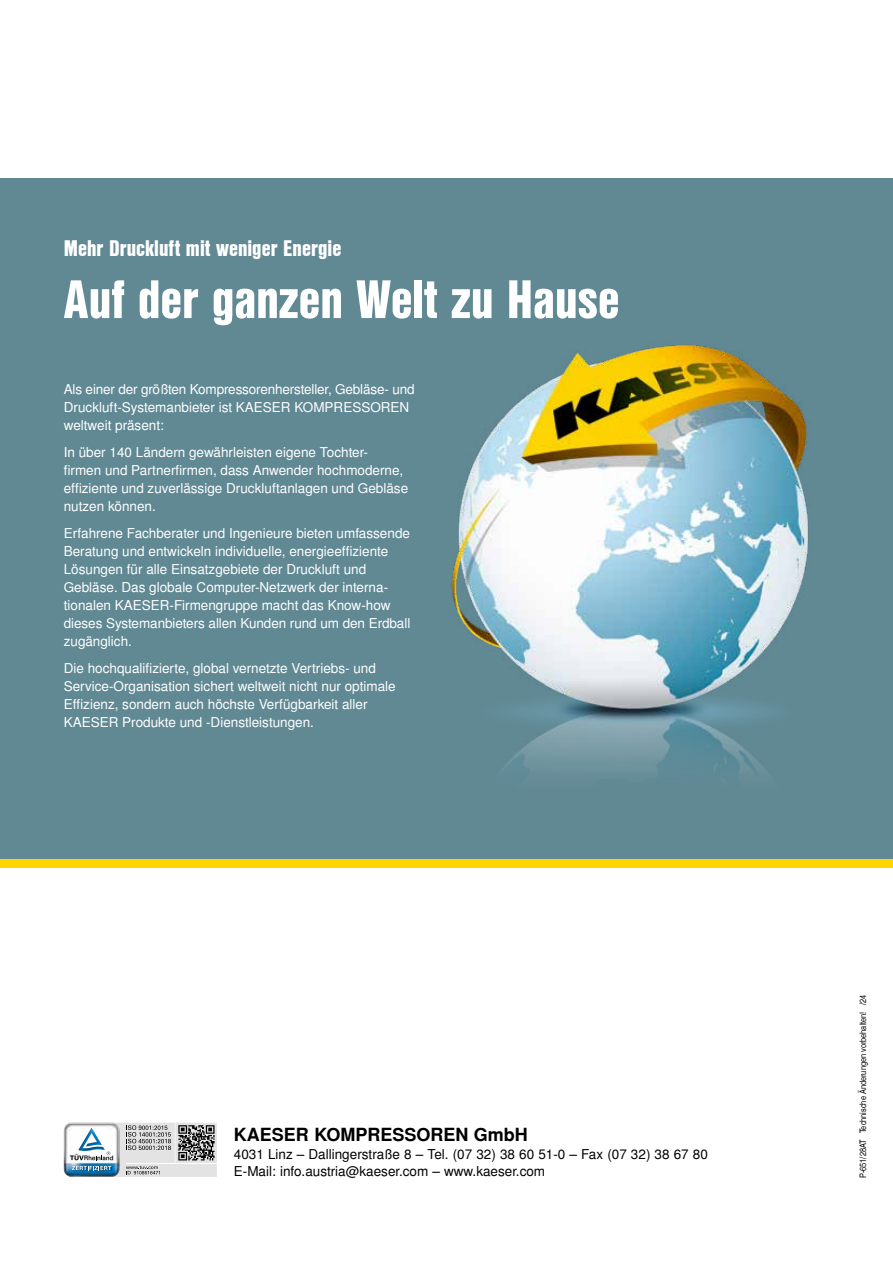
<style>
.page{position:relative;width:893px;height:1263px;background:#fff}
.page>*{position:absolute;margin:0;border:0;box-sizing:border-box;transform-origin:0 0}
.t1{font:52.5px "Nimbus San L Bla Con";color:#fff}
.t2{font:21.9px "Nimbus San L Bla Con";color:#fff}
.t3{font:700 18px "Nimbus San L";color:#000}
.t4{font:13.5px/18px "Nimbus San L";color:#fff}
.t5{font:13.5px/16.2px "Nimbus San L";color:#000}
.t6{font:9px "Nimbus San L Reg Con";color:#000}
</style>
<div class="page">
<div style="left:0;top:179px;width:893px;height:680px;background:#618994"></div>
<img style="left:451px;top:344px;width:358px;height:427px">
<div style="left:0;top:859px;width:893px;height:8px;background:#ffd500"></div>
<svg style="left:64px;top:1123px;width:153px;height:54px"></svg>
<h2 class="t2" style="left:64px;top:231px;width:279px">Mehr Druckluft mit weniger Energie</h2>
<h1 class="t1" style="left:64px;top:260px;width:557px">Auf der ganzen Welt zu Hause</h1>
<p class="t4" style="left:64px;top:381px;width:352px">Als einer der größten Kompressorenhersteller, Gebläse- und<br>Druckluft-Systemanbieter ist KAESER KOMPRESSOREN weltweit präsent:</p>
<p class="t4" style="left:64px;top:444px;width:346px">In über 140 Ländern gewährleisten eigene Tochter&shy;firmen und Partnerfirmen, dass Anwender hochmoderne, effiziente und zuverlässige Druckluftanlagen und Gebläse nutzen können.</p>
<p class="t4" style="left:64px;top:525px;width:348px">Erfahrene Fachberater und Ingenieure bieten umfassende Beratung und entwickeln individuelle, energieeffiziente Lösungen für alle Einsatzgebiete der Druckluft und Gebläse. Das globale Computer-Netzwerk der interna&shy;tionalen KAESER-Firmengruppe macht das Know-how dieses System anbieters allen Kunden rund um den Erdball zugänglich.</p>
<p class="t4" style="left:64px;top:660px;width:333px">Die hochqualifizierte, global vernetzte Vertriebs- und Service-Organisation sichert weltweit nicht nur optimale Effizienz, sondern auch höchste Verfügbarkeit aller KAESER Produkte und -Dienstleistungen.</p>
<h3 class="t3" style="left:234px;top:1124px;width:296px">KAESER KOMPRESSOREN GmbH</h3>
<p class="t5" style="left:234px;top:1147px;width:476px">4031 Linz – Dallingerstraße 8 – Tel. (07 32) 38 60 51-0 – Fax (07 32) 38 67 80<br>E-Mail: info.austria@kaeser.com – www.kaeser.com</p>
<p class="t6" style="left:857px;top:1178px;width:184px;rotate:-90deg">P-651/28AT Technische Änderungen vorbehalten! /24</p>
</div>
